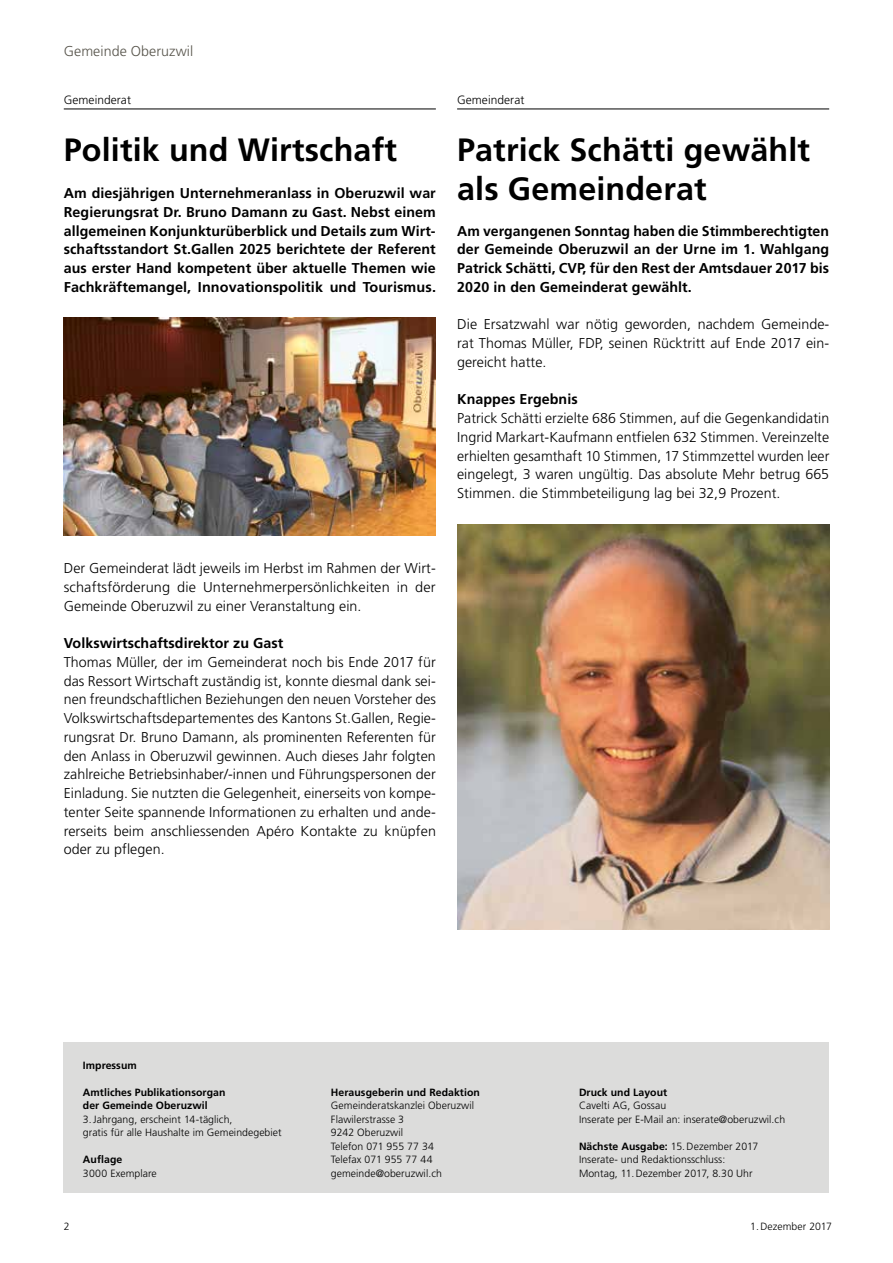
<style>
.page{position:relative;width:893px;height:1263px;background:#fff}
.page>*{position:absolute;margin:0;border:0;box-sizing:border-box;transform-origin:0 0}
.t1{font:700 32.25px/39px "Frutiger LT Std";letter-spacing:.005em;color:#000}
.t2{font:300 14.25px/18.8px "Frutiger LT Std";letter-spacing:.005em;color:#000;text-align:justify}
.t3{font:700 14.25px/18.8px "Frutiger LT Std";letter-spacing:.005em;color:#000;text-align:justify}
.t4{font:300 14.25px "Frutiger LT Std";letter-spacing:.005em;color:#57544b}
.t5{font:300 12px "Frutiger LT Std";letter-spacing:.005em;color:#000}
.t6{font:300 10.5px/13.5px "Frutiger LT Std";letter-spacing:.005em;color:#000}
.t7{font:700 10.5px/13.5px "Frutiger LT Std";letter-spacing:.005em;color:#000}
.s1{font-weight:700}
</style>
<div class="page">
<div style="left:64px;top:1042px;width:765px;height:151px;background:#dcdcdb"></div>
<hr style="left:64px;top:109px;width:372px;height:1px;background:#000">
<img style="left:64px;top:318px;width:372px;height:218px">
<hr style="left:457px;top:109px;width:372px;height:1px;background:#000">
<img style="left:457px;top:524px;width:372px;height:405px">
<p class="t4" style="left:64px;top:43px;width:131px">Gemeinde Oberuzwil</p>
<p class="t5" style="left:64px;top:93px;width:69px">Gemeinderat</p>
<h1 class="t1" style="left:64px;top:130px;width:335px">Politik und Wirtschaft</h1>
<p class="t3" style="left:64px;top:184px;width:374px">Am diesjährigen Unternehmeranlass in Oberuzwil war Regierungsrat Dr. Bruno Damann zu Gast. Nebst einem allgemeinen Konjunkturüberblick und Details zum Wirt&shy;schaftsstandort St.Gallen 2025 berichtete der Referent aus erster Hand kompetent über aktuelle Themen wie Fachkräftemangel, Innovationspolitik und Tourismus.</p>
<p class="t5" style="left:457px;top:93px;width:69px">Gemeinderat</p>
<h1 class="t1" style="left:457px;top:130px;width:355px">Patrick Schätti gewählt als Gemeinderat</h1>
<p class="t3" style="left:457px;top:221px;width:374px">Am vergangenen Sonntag haben die Stimmberechtigten der Gemeinde Oberuzwil an der Urne im 1. Wahlgang Patrick Schätti, CVP, für den Rest der Amtsdauer 2017 bis 2020 in den Gemeinderat gewählt.</p>
<p class="t2" style="left:457px;top:315px;width:374px">Die Ersatzwahl war nötig geworden, nachdem Gemeinde&shy;rat Thomas Müller, FDP, seinen Rücktritt auf Ende 2017 ein&shy;gereicht hatte.</p>
<p class="t3" style="left:457px;top:390px;width:122px">Knappes Ergebnis</p>
<p class="t2" style="left:457px;top:409px;width:374px">Patrick Schätti erzielte 686 Stimmen, auf die Gegenkandidatin Ingrid Markart-Kaufmann entfielen 632 Stimmen. Vereinzelte erhielten gesamthaft 10 Stimmen, 17 Stimmzettel wurden leer eingelegt, 3 waren ungültig. Das absolute Mehr betrug 665<br>Stimmen. die Stimmbeteiligung lag bei 32,9 Prozent.</p>
<p class="t2" style="left:64px;top:559px;width:374px">Der Gemeinderat lädt jeweils im Herbst im Rahmen der Wirt&shy;schaftsförderung die Unternehmerpersönlichkeiten in der Gemeinde Oberuzwil zu einer Veranstaltung ein.</p>
<p class="t3" style="left:64px;top:634px;width:221px">Volkswirtschaftsdirektor zu Gast</p>
<p class="t2" style="left:64px;top:653px;width:374px">Thomas Müller, der im Gemeinderat noch bis Ende 2017 für das Ressort Wirtschaft zuständig ist, konnte diesmal dank sei&shy;nen freundschaftlichen Beziehungen den neuen Vorsteher des Volkswirtschaftsdepartementes des Kantons St.Gallen, Regie&shy;rungsrat Dr. Bruno Damann, als prominenten Referenten für den Anlass in Oberuzwil gewinnen. Auch dieses Jahr folgten zahlreiche Betriebsinhaber/-innen und Führungspersonen der Einladung. Sie nutzten die Gelegenheit, einerseits von kompe&shy;tenter Seite spannende Informationen zu erhalten und ande&shy;rerseits beim anschliessenden Apéro Kontakte zu knüpfen oder zu pflegen.</p>
<p class="t7" style="left:83px;top:1058px;width:55px">Impressum</p>
<p class="t7" style="left:83px;top:1085px;width:144px">Amtliches Publikationsorgan der Gemeinde Oberuzwil</p>
<p class="t6" style="left:83px;top:1113px;width:200px">3.Jahrgang, erscheint 14-täglich,<br>gratis für alle Haushalte im Gemeindegebiet</p>
<p class="t7" style="left:83px;top:1153px;width:41px">Auflage</p>
<p class="t6" style="left:83px;top:1167px;width:75px">3000 Exemplare</p>
<p class="t7" style="left:331px;top:1085px;width:150px">Herausgeberin und Redaktion</p>
<p class="t6" style="left:331px;top:1099px;width:145px">Gemeinderatskanzlei Oberuzwil<br>Flawilerstrasse 3<br>9242 Oberuzwil<br>Telefon 071 955 77 34<br>Telefax 071 955 77 44 gemeinde@oberuzwil.ch</p>
<p class="t7" style="left:579px;top:1085px;width:90px">Druck und Layout</p>
<p class="t6" style="left:579px;top:1099px;width:208px">Cavelti AG, Gossau<br>Inserate per E-Mail an: inserate@oberuzwil.ch</p>
<p class="t6" style="left:579px;top:1140px;width:181px"><span class="s1">Nächste Ausgabe:</span> 15.Dezember 2017<br>Inserate- und Redaktionsschluss:<br>Montag, 11.Dezember 2017, 8.30 Uhr</p>
<p class="t6" style="left:64px;top:1219px;width:7px">2</p>
<p class="t6" style="left:750px;top:1219px;width:83px">1.Dezember 2017</p>
</div>
